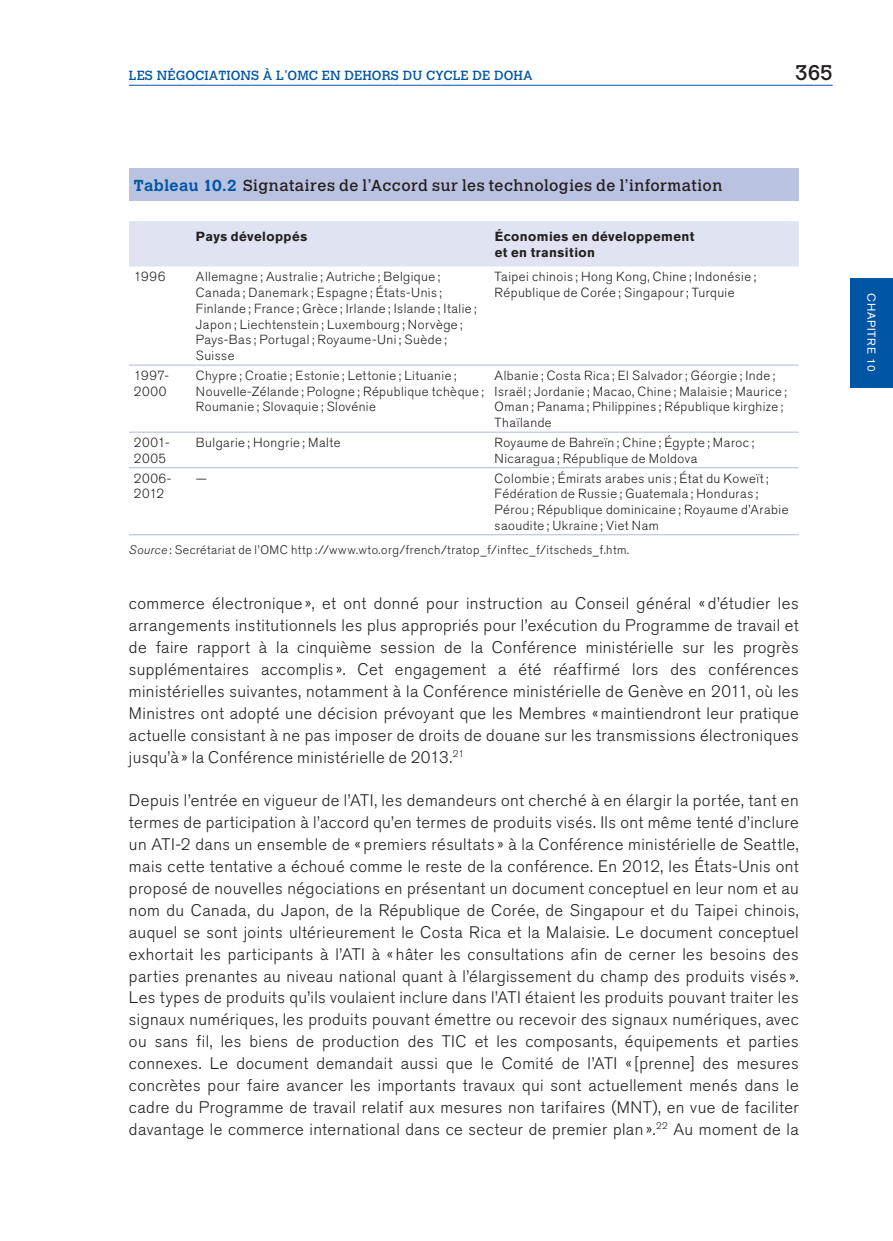
<style>
.page{position:relative;width:893px;height:1241px;background:#fff}
.page>*{position:absolute;margin:0;border:0;box-sizing:border-box;transform-origin:0 0}
.t1{font:21px "Calvert";color:#231f20}
.t2{font:300 16.62px/21.9px "Akzidenz Grotesk Std";letter-spacing:.025em;color:#231f20;text-align:justify}
.t3{font:15.75px "Calvert";letter-spacing:.03em;color:#231f20}
.t4{font:300 13.12px/15.8px "Akzidenz Grotesk Std";letter-spacing:.035em;color:#231f20}
.t5{font:700 13.12px/15.8px "Akzidenz Grotesk Std";letter-spacing:.035em;color:#231f20}
.t6{font:13.12px "Calvert";letter-spacing:.005em;color:#0155a5}
.t7{font:300 12.25px "Akzidenz Grotesk Std";letter-spacing:.04em;color:#231f20}
.t8{font:11.38px "Akzidenz Grotesk Std";letter-spacing:.075em;color:#fff}
.s1{font-weight:700;color:#0155a5}
.s2{font-style:italic}
</style>
<div class="page">
<hr style="left:129px;top:85px;width:704px;height:1px;background:#0155a5">
<div style="left:851px;top:278px;width:42px;height:109px;background:#0155a5"></div>
<div style="left:129px;top:169px;width:670px;height:32px;background:#b9c2e1"></div>
<div style="left:129px;top:221px;width:670px;height:45px;background:#e0e4f2"></div>
<hr style="left:129px;top:364px;width:62px;height:1px;background:#adb8dc">
<hr style="left:191px;top:364px;width:299px;height:1px;background:#adb8dc">
<hr style="left:490px;top:364px;width:309px;height:1px;background:#adb8dc">
<hr style="left:129px;top:431px;width:62px;height:1px;background:#adb8dc">
<hr style="left:191px;top:431px;width:299px;height:1px;background:#adb8dc">
<hr style="left:490px;top:431px;width:309px;height:1px;background:#adb8dc">
<hr style="left:129px;top:467px;width:62px;height:1px;background:#adb8dc">
<hr style="left:191px;top:467px;width:299px;height:1px;background:#adb8dc">
<hr style="left:490px;top:467px;width:309px;height:1px;background:#adb8dc">
<hr style="left:129px;top:534px;width:62px;height:1px;background:#adb8dc">
<hr style="left:191px;top:534px;width:299px;height:1px;background:#adb8dc">
<hr style="left:490px;top:534px;width:309px;height:1px;background:#adb8dc">
<p class="t6" style="left:129px;top:67px;width:405px">LES NÉGOCIATIONS À L’OMC EN DEHORS DU CYCLE DE DOHA</p>
<p class="t1" style="left:795px;top:60px;width:39px">365</p>
<p class="t3" style="left:134px;top:176px;width:590px"><span class="s1">Tableau 10.2</span> Signataires de l’Accord sur les technologies de l’information</p>
<p class="t5" style="left:196px;top:228px;width:113px">Pays développés</p>
<p class="t5" style="left:495px;top:228px;width:201px">Économies en développement et en transition</p>
<p class="t4" style="left:134px;top:269px;width:33px">1996</p>
<p class="t4" style="left:196px;top:269px;width:282px">Allemagne ; Australie ; Autriche ; Belgique ; Canada ; Danemark ; Espagne ; États-Unis ; Finlande ; France ; Grèce ; Irlande ; Islande ; Italie ; Japon ; Liechtenstein ; Luxembourg ; Norvège ; Pays-Bas ; Portugal ; Royaume-Uni ; Suède ; Suisse</p>
<p class="t4" style="left:495px;top:269px;width:263px">Taipei chinois ; Hong Kong, Chine ; Indonésie ;<br>République de Corée ; Singapour ; Turquie</p>
<p class="t4" style="left:134px;top:368px;width:36px">1997-<br>2000</p>
<p class="t4" style="left:196px;top:368px;width:289px">Chypre ; Croatie ; Estonie ; Lettonie ; Lituanie ;<br>Nouvelle-Zélande ; Pologne ; République tchèque ;<br>Roumanie ; Slovaquie ; Slovénie</p>
<p class="t4" style="left:495px;top:368px;width:294px">Albanie ; Costa Rica ; El Salvador ; Géorgie ; Inde ; Israël ; Jordanie ; Macao, Chine ; Malaisie ; Maurice ; Oman ; Panama ; Philippines ; République kirghize ; Thaïlande</p>
<p class="t4" style="left:134px;top:435px;width:36px">2001-<br>2005</p>
<p class="t4" style="left:196px;top:435px;width:146px">Bulgarie ; Hongrie ; Malte</p>
<p class="t4" style="left:495px;top:435px;width:261px">Royaume de Bahreïn ; Chine ; Égypte ; Maroc ;<br>Nicaragua ; République de Moldova</p>
<p class="t4" style="left:134px;top:470px;width:38px">2006-<br>2012</p>
<p class="t4" style="left:196px;top:470px;width:13px">—</p>
<p class="t4" style="left:495px;top:470px;width:295px">Colombie ; Émirats arabes unis ; État du Koweït ; Fédération de Russie ; Guatemala ; Honduras ; Pérou ; République dominicaine ; Royaume d’Arabie saoudite ; Ukraine ; Viet Nam</p>
<p class="t7" style="left:129px;top:542px;width:502px"><span class="s2">Source</span> : Secrétariat de l’OMC http ://www.wto.org/french/tratop_f/inftec_f/itscheds_f.htm.</p>
<p class="t2" style="left:129px;top:593px;width:671px">commerce électronique », et ont donné pour instruction au Conseil général « d’étudier les arrangements institutionnels les plus appropriés pour l’exécution du Programme de travail et de faire rapport à la cinquième session de la Conférence ministérielle sur les progrès supplémentaires accomplis ». Cet engagement a été réaffirmé lors des conférences ministérielles suivantes, notamment à la Conférence ministérielle de Genève en 2011, où les Ministres ont adopté une décision prévoyant que les Membres « maintiendront leur pratique actuelle consistant à ne pas imposer de droits de douane sur les transmissions électroniques jusqu’à » la Conférence ministérielle de 2013.<sup>21</sup></p>
<p class="t2" style="left:129px;top:790px;width:671px">Depuis l’entrée en vigueur de l’ATI, les demandeurs ont cherché à en élargir la portée, tant en termes de participation à l’accord qu’en termes de produits visés. Ils ont même tenté d’inclure un ATI-2 dans un ensemble de « premiers résultats » à la Conférence ministérielle de Seattle, mais cette tentative a échoué comme le reste de la conférence. En 2012, les États-Unis ont proposé de nouvelles négociations en présentant un document conceptuel en leur nom et au nom du Canada, du Japon, de la République de Corée, de Singapour et du Taipei chinois, auquel se sont joints ultérieurement le Costa Rica et la Malaisie. Le document conceptuel exhortait les participants à l’ATI à « hâter les consultations afin de cerner les besoins des parties prenantes au niveau national quant à l’élargissement du champ des produits visés ».<br>Les types de produits qu’ils voulaient inclure dans l’ATI étaient les produits pouvant traiter les signaux numériques, les produits pouvant émettre ou recevoir des signaux numériques, avec ou sans fil, les biens de production des TIC et les composants, équipements et parties connexes. Le document demandait aussi que le Comité de l’ATI «[prenne] des mesures concrètes pour faire avancer les importants travaux qui sont actuellement menés dans le cadre du Programme de travail relatif aux mesures non tarifaires (MNT), en vue de faciliter davantage le commerce international dans ce secteur de premier plan ».<sup>22</sup> Au moment de la</p>
<p class="t8" style="left:878px;top:293px;width:80px;rotate:90deg">CHAPITRE 10</p>
</div>
